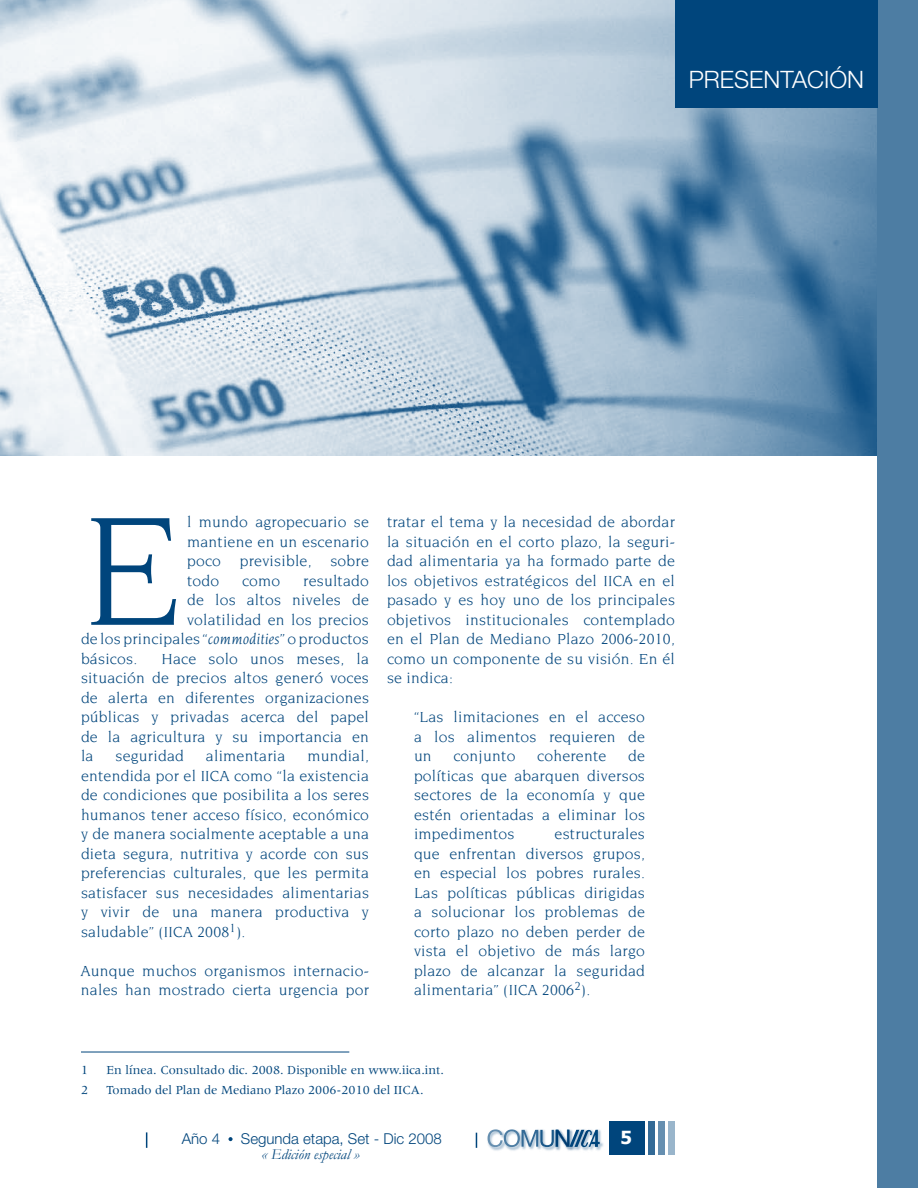
<style>
.page{position:relative;width:918px;height:1188px;background:#fff}
.page>*{position:absolute;margin:0;border:0;box-sizing:border-box;transform-origin:0 0}
.t1{font:168.15px "Novarese";color:#00457c}
.t2{font:300 24px "Helvetica Neue";color:#fff}
.t3{font:700 18px "Tahoma";color:#fff}
.t4{font:15.75px/19.5px "Novarese";letter-spacing:.015em;color:#00457c;text-align:justify}
.t5{font:300 15px "Helvetica Neue";color:#00457c}
.t6{font:italic 15px "Garamond";color:#00457c}
.t7{font:12.75px "Meridien";color:#00457c}
.s1{font-style:italic}
</style>
<div class="page">
<img style="left:487px;top:1135px;width:15px;height:16px">
<img style="left:502px;top:1147px;width:18px;height:4px">
<img style="left:520px;top:1147px;width:19px;height:3px">
<img style="left:539px;top:1147px;width:16px;height:4px">
<img style="left:555px;top:1147px;width:13px;height:4px">
<img style="left:568px;top:1147px;width:12px;height:4px">
<img style="left:580px;top:1147px;width:7px;height:4px">
<img style="left:587px;top:1130px;width:17px;height:21px">
<svg style="left:488px;top:1129px;width:112px;height:18px"></svg>
<div style="left:609px;top:1121px;width:36px;height:34px;background:#00457c"></div>
<div style="left:648px;top:1121px;width:7px;height:34px;background:#336a96"></div>
<div style="left:658px;top:1121px;width:7px;height:34px;background:#668fb0"></div>
<div style="left:668px;top:1121px;width:7px;height:34px;background:#99b5cb"></div>
<svg style="left:229px;top:1137px;width:4px;height:4px"></svg>
<svg style="left:146px;top:1132px;width:1px;height:16px"></svg>
<svg style="left:476px;top:1133px;width:1px;height:15px"></svg>
<img style="left:0;top:0;width:878px;height:455px">
<hr style="left:81px;top:1052px;width:268px;height:1px;background:#00457c">
<div style="left:878px;top:0;width:40px;height:1188px;background:#4d7da3"></div>
<div style="left:675px;top:0;width:203px;height:108px;background:#00457c"></div>
<h2 class="t2" style="left:689px;top:65px;width:177px">PRESENTACIÓN</h2>
<h1 class="t1" style="left:81px;top:479px;width:104px">E</h1>
<p class="t4" style="left:187px;top:512px;width:183px">l mundo agropecuario se mantiene en un escenario poco previsible, sobre todo</p>
<p class="t4" style="left:242px;top:571px;width:40px">como</p>
<p class="t4" style="left:303px;top:571px;width:67px">resultado</p>
<p class="t4" style="left:187px;top:590px;width:183px">de los altos niveles de</p>
<p class="t4" style="left:187px;top:610px;width:183px">volatilidad en los precios</p>
<p class="t4" style="left:81px;top:629px;width:289px">de los principales <span class="s1">“commodities”</span> o productos</p>
<p class="t4" style="left:81px;top:649px;width:58px">básicos.</p>
<p class="t4" style="left:81px;top:649px;width:290px;text-indent:80px">Hace solo unos meses, la situación de precios altos generó voces de alerta en diferentes organizaciones públicas y privadas acerca del papel de la agricultura y su importancia en la</p>
<p class="t4" style="left:81px;top:746px;width:290px;text-indent:226px">mundial, entendida por el IICA como “la existencia de condiciones que posibilita a los seres humanos tener acceso físico, económico y de manera socialmente aceptable a una dieta segura, nutritiva y acorde con sus preferencias culturales, que les permita satisfacer sus necesidades alimentarias y vivir de una manera productiva y saludable” (IICA 2008<sup>1</sup>).</p>
<p class="t4" style="left:81px;top:961px;width:289px">Aunque muchos organismos internacio&shy;nales han mostrado cierta urgencia por</p>
<p class="t4" style="left:116px;top:746px;width:70px">seguridad</p>
<p class="t4" style="left:206px;top:746px;width:81px">alimentaria</p>
<p class="t4" style="left:387px;top:512px;width:290px">tratar el tema y la necesidad de abordar la situación en el corto plazo, la seguri&shy;dad alimentaria ya ha formado parte de los objetivos estratégicos del IICA en el pasado y es hoy uno de los principales objetivos institucionales contemplado en el Plan de Mediano Plazo 2006-2010, como un componente de su visión. En él se indica:</p>
<p class="t4" style="left:414px;top:707px;width:232px">“Las limitaciones en el acceso a los alimentos requieren de un</p>
<p class="t4" style="left:414px;top:746px;width:233px;text-indent:214px">de políticas que abarquen diversos sectores de la economía y que estén orientadas a eliminar los impedimentos</p>
<p class="t4" style="left:453px;top:746px;width:64px">conjunto</p>
<p class="t4" style="left:537px;top:746px;width:71px">coherente</p>
<p class="t4" style="left:414px;top:824px;width:233px;text-indent:141px">estructurales que enfrentan diversos grupos, en especial los pobres rurales.<br>Las políticas públicas dirigidas a solucionar los problemas de corto plazo no deben perder de vista el objetivo de más largo plazo de alcanzar la seguridad alimentaria” (IICA 2006<sup>2</sup>).</p>
<p class="t7" style="left:81px;top:1063px;width:9px">1</p>
<p class="t7" style="left:106px;top:1063px;width:339px">En línea. Consultado dic. 2008. Disponible en www.iica.int.</p>
<p class="t7" style="left:81px;top:1083px;width:9px">2</p>
<p class="t7" style="left:106px;top:1083px;width:319px">Tomado del Plan de Mediano Plazo 2006-2010 del IICA.</p>
<p class="t5" style="left:182px;top:1130px;width:40px">Año 4</p>
<p class="t5" style="left:241px;top:1130px;width:202px">Segunda etapa, Set - Dic 2008</p>
<p class="t3" style="left:620px;top:1126px;width:13px">5</p>
<p class="t6" style="left:262px;top:1145px;width:99px">« Edición especial »</p>
</div>
